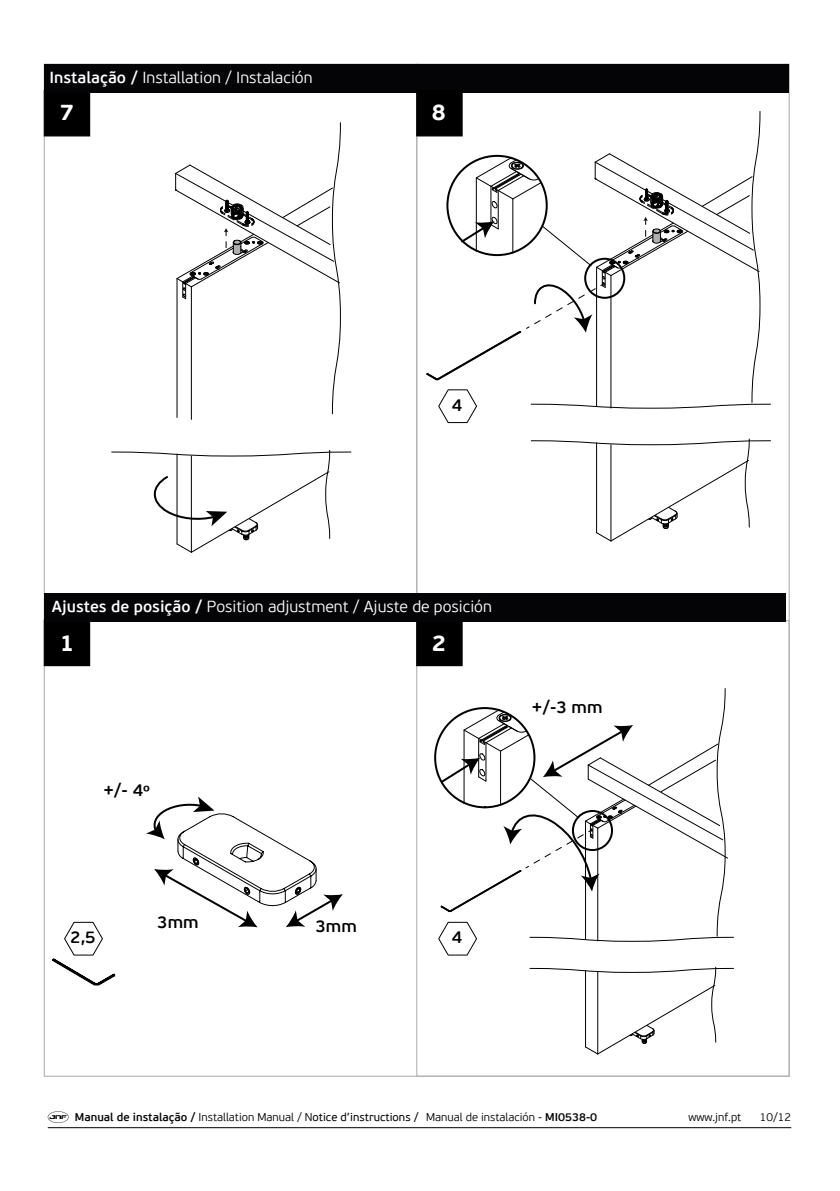
<style>
.page{position:relative;width:840px;height:1191px;background:#fff}
.page>*{position:absolute;margin:0;border:0;box-sizing:border-box;transform-origin:0 0}
.t1{font:700 22.6px "PF Beau Sans Pro";color:#fff}
.t2{font:600 17px "PF Beau Sans Pro";color:#000}
.t3{font:300 16px "PF Beau Sans Pro";color:#fff}
.t4{font:300 11.4px "PF Beau Sans Pro";color:#030305}
.s1{font-weight:600}
.s2{font-weight:400;color:#000}
</style>
<div class="page">
<svg style="left:48px;top:1111px;width:21px;height:12px"></svg>
<hr style="left:48px;top:1127px;width:742px;height:1px;background:#030305">
<hr style="left:191px;top:287px;width:1px;height:132px;background:#000">
<hr style="left:176px;top:278px;width:1px;height:139px;background:#000">
<svg style="left:175px;top:122px;width:166px;height:292px"></svg>
<svg style="left:111px;top:450px;width:240px;height:103px"></svg>
<div style="left:44px;top:90px;width:46px;height:46px;background:#000"></div>
<div style="left:44px;top:620px;width:46px;height:46px;background:#000"></div>
<div style="left:44px;top:64px;width:744px;height:28px;background:#040305"></div>
<div style="left:416px;top:90px;width:46px;height:46px;background:#000;border:1px solid #000"></div>
<div style="left:416px;top:620px;width:46px;height:46px;background:#000;border:1px solid #000"></div>
<svg style="left:530px;top:438px;width:240px;height:103px"></svg>
<svg style="left:529px;top:966px;width:204px;height:88px"></svg>
<div style="left:44px;top:593px;width:741px;height:28px;background:#040305"></div>
<svg style="left:146px;top:796px;width:196px;height:131px"></svg>
<svg style="left:426px;top:111px;width:344px;height:312px"></svg>
<svg style="left:438px;top:688px;width:295px;height:267px"></svg>
<svg style="left:52px;top:921px;width:63px;height:64px"></svg>
<h3 class="t3" style="left:49px;top:68px;width:264px"><span class="s1">Instalação /</span> Installation / Instalación</h3>
<h1 class="t1" style="left:60px;top:98px;width:16px">7</h1>
<h1 class="t1" style="left:431px;top:98px;width:16px">8</h1>
<h2 class="t2" style="left:451px;top:395px;width:12px">4</h2>
<h3 class="t3" style="left:52px;top:597px;width:441px"><span class="s1">Ajustes de posição /</span> Position adjustment / Ajuste de posición</h3>
<h1 class="t1" style="left:60px;top:629px;width:16px">1</h1>
<h1 class="t1" style="left:431px;top:629px;width:16px">2</h1>
<h2 class="t2" style="left:103px;top:780px;width:48px">+/- 4º</h2>
<h2 class="t2" style="left:157px;top:911px;width:43px">3mm</h2>
<h2 class="t2" style="left:315px;top:916px;width:43px">3mm</h2>
<h2 class="t2" style="left:70px;top:927px;width:27px">2,5</h2>
<h2 class="t2" style="left:451px;top:927px;width:12px">4</h2>
<h2 class="t2" style="left:531px;top:697px;width:72px">+/-3 mm</h2>
<p class="t4" style="left:75px;top:1110px;width:523px"><span class="s1">Manual de instalação /</span> Installation Manual / N<span class="s2">otice d’instructions /</span> Manual de instalación - <span class="s1">MI0538-0</span></p>
<p class="t4" style="left:688px;top:1110px;width:54px">www.jnf.pt</p>
<p class="t4" style="left:759px;top:1110px;width:33px">10/12</p>
</div>
